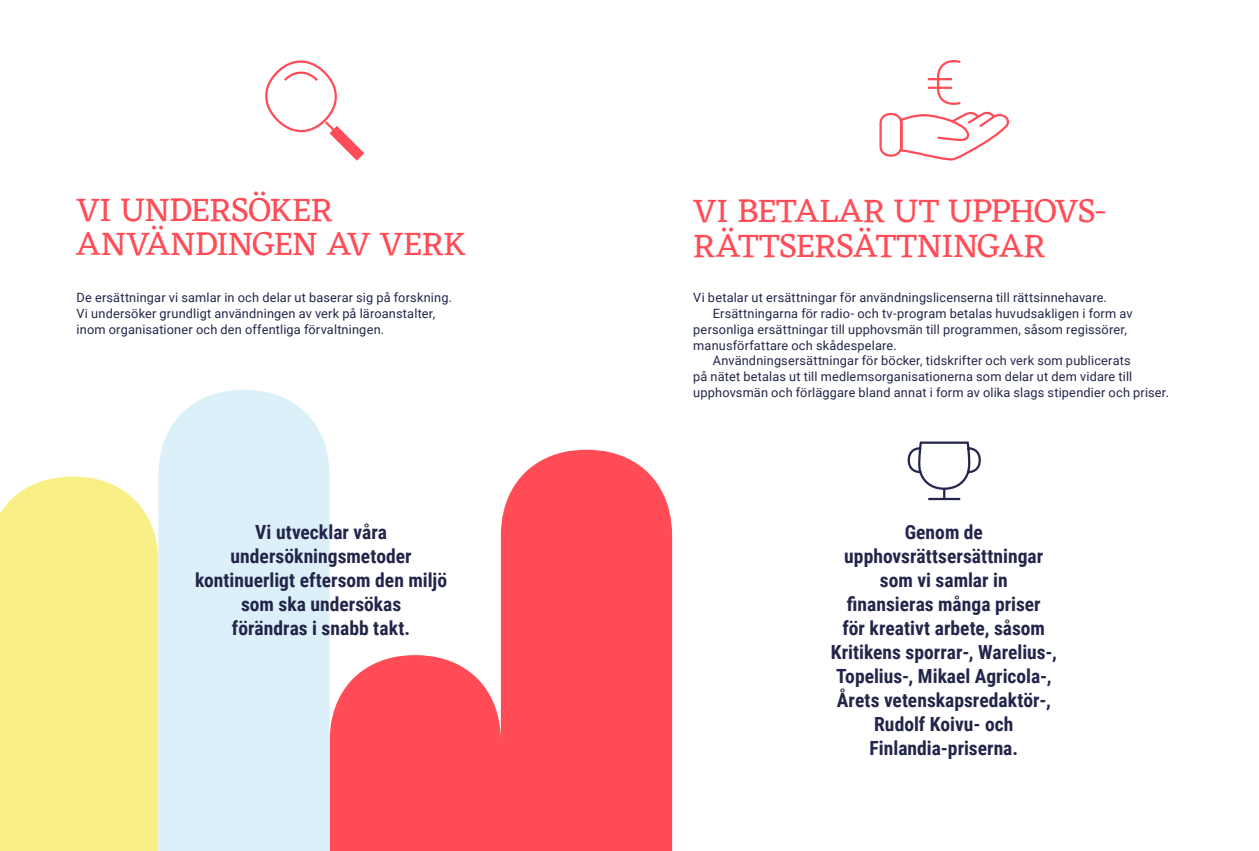
<style>
.page{position:relative;width:1259px;height:851px;background:#fff}
.page>*{position:absolute;margin:0;border:0;box-sizing:border-box;transform-origin:0 0}
.t1{font:34.5px/34.5px "Eczar";letter-spacing:-.02em;color:#ff4c56}
.t2{font:700 19.5px/24px "Roboto Condensed";color:#23264a;text-align:center}
.t3{font:12.75px/15.8px "Roboto";letter-spacing:.015em;color:#23264a}
</style>
<div class="page">
<div style="left:0;top:476px;width:158px;height:374px;background:#f8f086"></div>
<svg style="left:330px;top:449px;width:342px;height:401px;fill:#ff4c56"></svg>
<div style="left:158px;top:390px;width:172px;height:460px;background:#dcf0fa"></div>
<svg style="left:907px;top:441px;width:74px;height:58px"></svg>
<hr style="left:928px;top:498px;width:32px;height:2px;background:#23264a">
<svg style="left:879px;top:60px;width:130px;height:100px"></svg>
<hr style="left:928px;top:78px;width:24px;height:2px;background:#ff4c56">
<hr style="left:928px;top:87px;width:24px;height:2px;background:#ff4c56">
<svg style="left:265px;top:60px;width:100px;height:101px"></svg>
<h1 class="t1" style="left:77px;top:194px;width:391px">VI UNDERSÖKER<br>ANVÄNDINGEN AV VERK</h1>
<p class="t3" style="left:77px;top:289px;width:377px">De ersättningar vi samlar in och delar ut baserar sig på forskning.<br>Vi undersöker grundligt användningen av verk på läroanstalter, inom organisationer och den offentliga förvaltningen.</p>
<h2 class="t2" style="left:195px;top:519px;width:253px">Vi utvecklar våra undersökningsmetoder kontinuerligt eftersom den miljö som ska undersökas<br>förändras i snabb takt.</h2>
<h1 class="t1" style="left:693px;top:195px;width:413px">VI BETALAR UT UPPHOVS-<br>RÄTTSERSÄTTNINGAR</h1>
<p class="t3" style="left:693px;top:289px;width:415px">Vi betalar ut ersättningar för användningslicenserna till rättsinnehavare.</p>
<p class="t3" style="left:713px;top:305px;width:421px">Ersättningarna för radio- och tv-program betalas huvudsakligen i form av</p>
<p class="t3" style="left:693px;top:321px;width:435px">personliga ersättningar till upphovsmän till programmen, såsom regissörer,</p>
<p class="t3" style="left:693px;top:337px;width:205px">manusförfattare och skådespelare.</p>
<p class="t3" style="left:713px;top:352px;width:419px">Användningsersättningar för böcker, tidskrifter och verk som publicerats</p>
<p class="t3" style="left:693px;top:368px;width:440px">på nätet betalas ut till medlemsorganisationerna som delar ut dem vidare till</p>
<p class="t3" style="left:693px;top:384px;width:477px">upphovsmän och förläggare bland annat i form av olika slags stipendier och priser.</p>
<p class="t2" style="left:831px;top:519px;width:228px">Genom de upphovsrättsersättningar som vi samlar in<br>finansieras många priser<br>för kreativt arbete, såsom<br>Kritikens sporrar-, Warelius-,<br>Topelius-, Mikael Agricola-,<br>Årets vetenskapsredaktör-,<br>Rudolf Koivu- och<br>Finlandia-priserna.</p>
</div>
